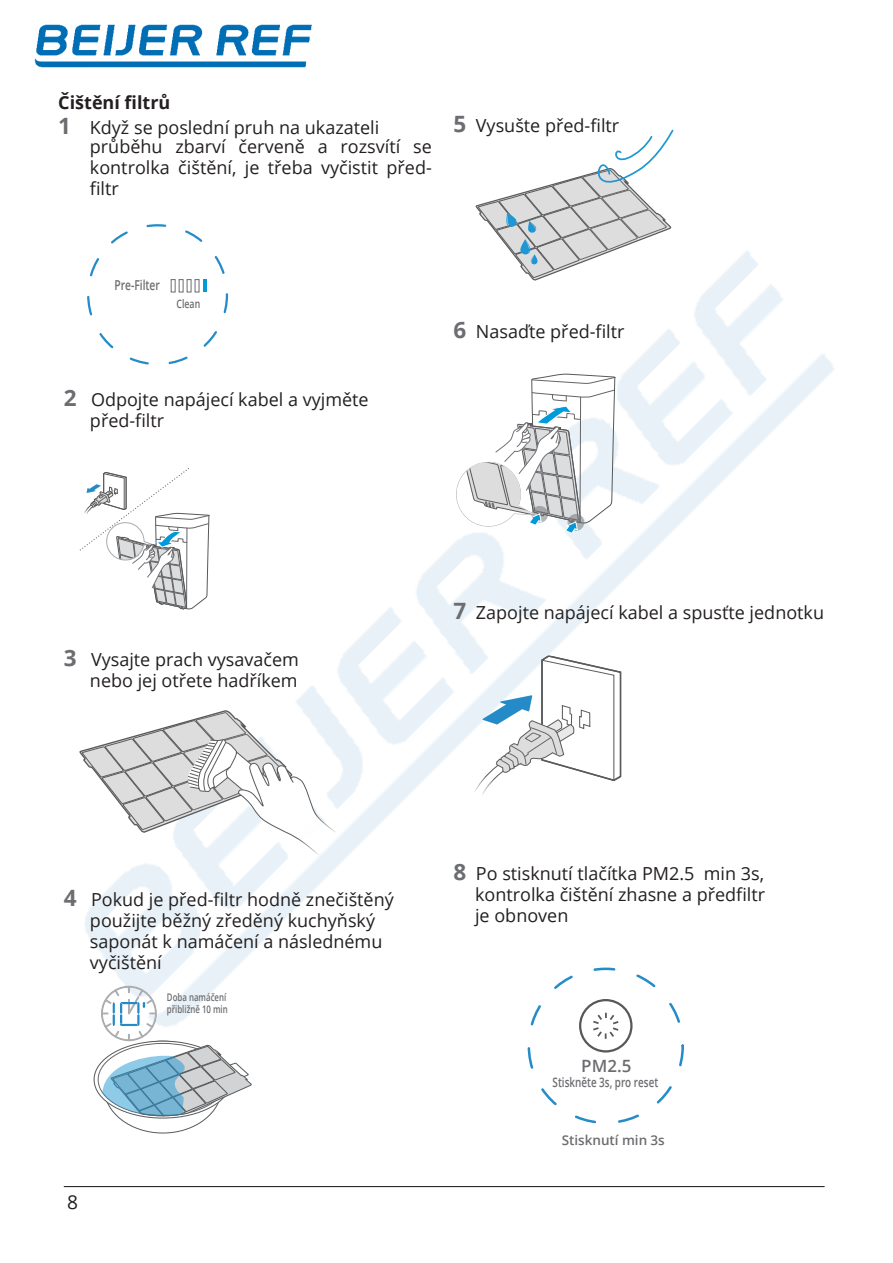
<style>
.page{position:relative;width:893px;height:1263px;background:#fff}
.page>*{position:absolute;margin:0;border:0;box-sizing:border-box;transform-origin:0 0}
.t1{font:19.2px "Open Sans";color:#231f20}
.t2{font:18px/21px "Open Sans";color:#231f20}
.t3{font:600 16.95px "Open Sans";color:#6c6d70}
.t4{font:600 13.65px "Open Sans";color:#6c6d70;scale:.75 1}
.t5{font:600 13.5px "Open Sans";color:#6c6d70}
.t6{font:600 13.2px "Open Sans";color:#6c6d70;scale:.75 1}
.t7{font:600 11.7px "Open Sans";color:#6c6d70;scale:.75 1}
.t8{font:600 10.5px/12px "Open Sans";color:#6c6d70;scale:.75 1}
.s1{font-weight:700}
.s2{font-weight:700;font-size:22.5px;color:#6c6d70}
</style>
<div class="page">
<img style="left:84px;top:224px;width:750px;height:854px">
<img style="left:34px;top:24px;width:278px;height:44px">
<hr style="left:64px;top:1186px;width:761px;height:1px;background:#231f20">
<hr style="left:203px;top:280px;width:4px;height:12px;background:#0099da">
<div style="left:187px;top:279px;width:4px;height:13px;border:1px solid #6d6e71"></div>
<div style="left:179px;top:279px;width:4px;height:13px;border:1px solid #6d6e71"></div>
<div style="left:171px;top:279px;width:4px;height:13px;border:1px solid #6d6e71"></div>
<svg style="left:79px;top:467px;width:130px;height:154px"></svg>
<svg style="left:79px;top:709px;width:257px;height:146px"></svg>
<svg style="left:100px;top:985px;width:153px;height:132px"></svg>
<svg style="left:475px;top:129px;width:199px;height:152px"></svg>
<svg style="left:453px;top:374px;width:163px;height:161px"></svg>
<svg style="left:454px;top:655px;width:167px;height:162px"></svg>
<svg style="left:579px;top:999px;width:54px;height:53px"></svg>
<div style="left:528px;top:967px;width:156px;height:157px;border:3px dashed #258cc8;border-radius:50%"></div>
<p class="t2" style="left:58px;top:89px;width:323px;line-height:25px"><span class="s1">Čištění filtrů<br></span><span class="s2">1</span> Když se poslední pruh na ukazateli</p>
<p class="t2" style="left:90px;top:136px;width:343px;text-align:justify">průběhu zbarví červeně a rozsvítí se kontrolka čištění, je třeba vyčistit před&shy;filtr</p>
<p class="t2" style="left:453px;top:114px;width:167px"><span class="s2">5</span> Vysušte před-filtr</p>
<p class="t4" style="left:114px;top:276px;width:62px">Pre-Filter</p>
<p class="t7" style="left:177px;top:296px;width:33px">Clean</p>
<p class="t2" style="left:90px;top:388px;width:280px;text-indent:-26px"><span class="s2">2</span> Odpojte napájecí kabel a vyjměte před-filtr</p>
<p class="t2" style="left:453px;top:320px;width:173px"><span class="s2">6</span> Nasaďte před-filtr</p>
<p class="t2" style="left:64px;top:649px;width:237px;text-align:right"><span class="s2">3</span> Vysajte prach vysavačem nebo jej otřete hadříkem</p>
<p class="t2" style="left:453px;top:602px;width:372px"><span class="s2">7</span> Zapojte napájecí kabel a spusťte jednotku</p>
<p class="t2" style="left:90px;top:888px;width:305px;text-indent:-26px"><span class="s2">4</span> Pokud je před-filtr hodně znečištěný použijte běžný zředěný kuchyňský saponát k namáčení a následnému vyčištění</p>
<p class="t1" style="left:67px;top:1189px;width:12px">8</p>
<p class="t8" style="left:167px;top:991px;width:83px">Doba namáčení přibližně 10 min</p>
<p class="t2" style="left:475px;top:862px;width:292px;text-align:justify;text-indent:-22px"><span class="s2">8</span> Po stisknutí tlačítka PM2.5 min 3s, kontrolka čištění zhasne a předfiltr je obnoven</p>
<p class="t3" style="left:581px;top:1054px;width:52px">PM2.5</p>
<p class="t6" style="left:553px;top:1073px;width:142px">Stiskněte 3s, pro reset</p>
<p class="t5" style="left:562px;top:1131px;width:105px">Stisknutí min 3s</p>
</div>
